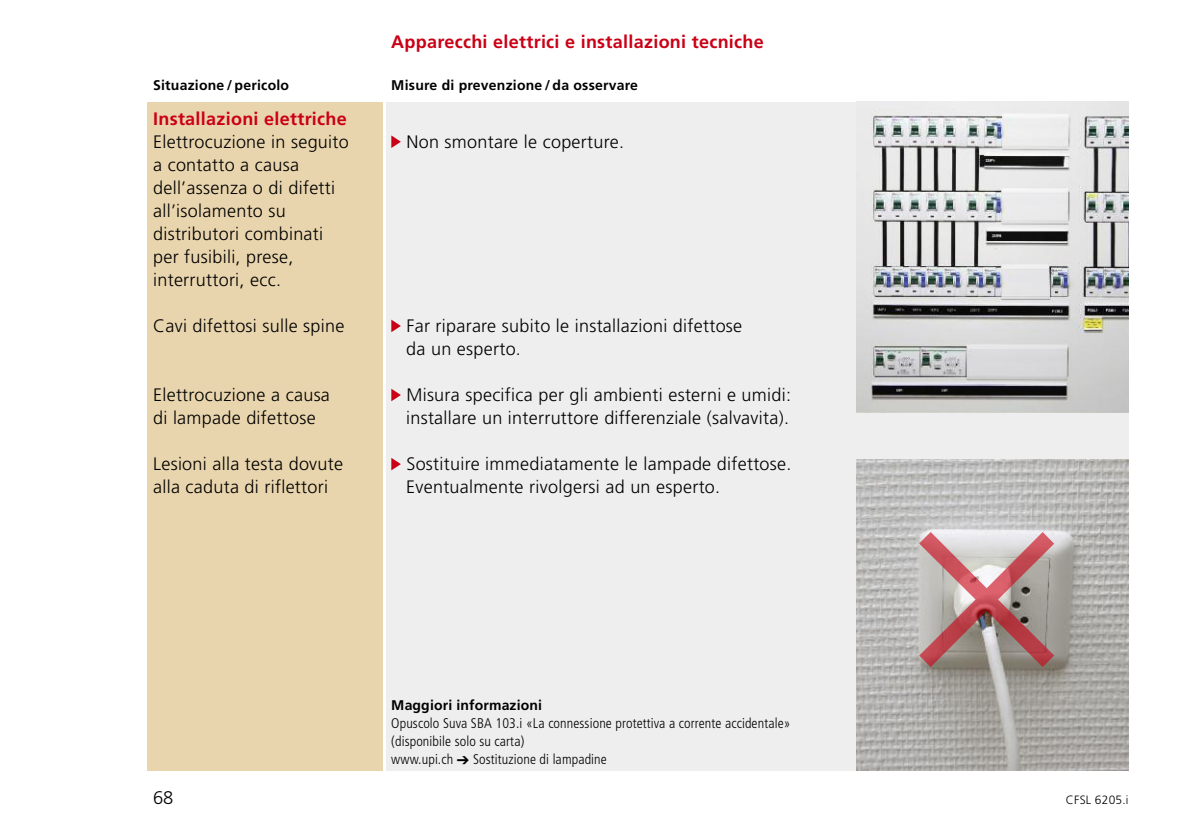
<style>
.page{position:relative;width:1191px;height:840px;background:#fff}
.page>*{position:absolute;margin:0;border:0;box-sizing:border-box;transform-origin:0 0}
.t1{font:300 18.2px "Frutiger";color:#000}
.t2{font:300 18px/23px "Frutiger";letter-spacing:.015em;color:#000}
.t3{font:700 18px "Frutiger";letter-spacing:.015em;color:#ca0016}
.t4{font:300 condensed 14px/18px "Frutiger";letter-spacing:.01em;color:#000}
.t5{font:700 14px "Frutiger";letter-spacing:.015em;color:#000}
.t6{font:300 12px "Frutiger";letter-spacing:.015em;color:#000}
</style>
<div class="page">
<div style="left:147px;top:102px;width:236px;height:667px;background:#e9d5ad"></div>
<div style="left:386px;top:102px;width:742px;height:667px;background:#eee"></div>
<img style="left:856px;top:108px;width:272px;height:304px">
<svg style="left:391px;top:458px;width:10px;height:12px"></svg>
<svg style="left:391px;top:388px;width:10px;height:13px"></svg>
<svg style="left:391px;top:319px;width:10px;height:13px"></svg>
<svg style="left:391px;top:135px;width:10px;height:13px"></svg>
<img style="left:856px;top:459px;width:272px;height:310px">
<img style="left:919px;top:531px;width:135px;height:135px">
<p class="t5" style="left:153px;top:80px;width:137px">Situazione / pericolo</p>
<p class="t3" style="left:153px;top:111px;width:195px">Installazioni elettriche</p>
<p class="t2" style="left:153px;top:131px;width:197px">Elettrocuzione in seguito a contatto a causa dell’assenza o di difetti all’isolamento su distributori combinati per fusibili, prese, interruttori, ecc.</p>
<p class="t2" style="left:153px;top:315px;width:193px">Cavi difettosi sulle spine</p>
<p class="t2" style="left:153px;top:384px;width:178px">Elettrocuzione a causa di lampade difettose</p>
<p class="t2" style="left:153px;top:453px;width:192px">Lesioni alla testa dovute alla caduta di riflettori</p>
<p class="t3" style="left:391px;top:34px;width:374px">Apparecchi elettrici e installazioni tecniche</p>
<p class="t5" style="left:391px;top:80px;width:248px">Misure di prevenzione / da osservare</p>
<p class="t2" style="left:406px;top:131px;width:219px">Non smontare le coperture.</p>
<p class="t2" style="left:406px;top:315px;width:337px">Far riparare subito le installazioni difettose da un esperto.</p>
<p class="t2" style="left:406px;top:384px;width:386px">Misura specifica per gli ambienti esterni e umidi: installare un interruttore differenziale (salvavita).</p>
<p class="t2" style="left:406px;top:453px;width:387px">Sostituire immediatamente le lampade difettose.<br>Eventualmente rivolgersi ad un esperto.</p>
<p class="t5" style="left:391px;top:699px;width:152px">Maggiori informazioni</p>
<p class="t4" style="left:391px;top:714px;width:401px">Opuscolo Suva SBA 103.i «La connessione protettiva a corrente accidentale» (disponibile solo su carta)<br>www.upi.ch ➔ Sostituzione di lampadine</p>
<p class="t1" style="left:153px;top:790px;width:22px">68</p>
<p class="t6" style="left:1066px;top:794px;width:64px">CFSL 6205.i</p>
</div>
